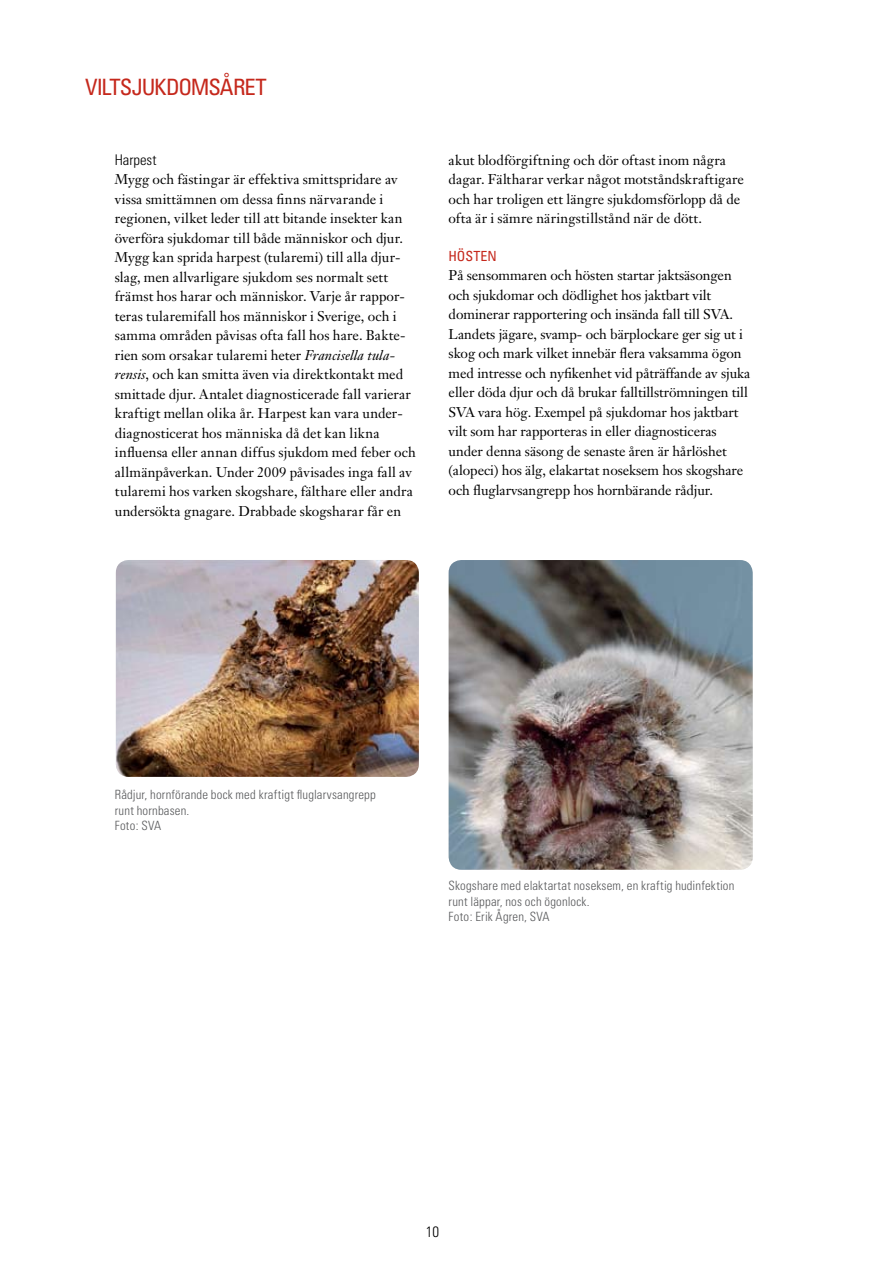
<style>
.page{position:relative;width:893px;height:1263px;background:#fff}
.page>*{position:absolute;margin:0;border:0;box-sizing:border-box;transform-origin:0 0}
.t1{font:condensed 22.5px "Univers";letter-spacing:-.045em;color:#c5281c}
.t2{font:300 condensed 15px "Univers";color:#000}
.t3{font:300 condensed 14.7px "Univers";color:#000}
.t4{font:13.95px/19.5px "Janson Text";letter-spacing:-.005em;color:#000}
.t5{font:condensed 13.95px "Univers";color:#c5281c}
.t6{font:300 condensed 12.75px/15.3px "Univers";letter-spacing:.015em;color:#58595b}
.s1{font-style:italic}
</style>
<div class="page">
<img style="left:116px;top:560px;width:303px;height:217px">
<img style="left:449px;top:560px;width:304px;height:310px">
<h1 class="t1" style="left:85px;top:72px;width:183px">VILTSJUKDOMSÅRET</h1>
<p class="t3" style="left:115px;top:151px;width:43px">Harpest</p>
<p class="t4" style="left:115px;top:169px;width:302px">Mygg och fästingar är effektiva smittspridare av vissa smittämnen om dessa finns närvarande i regionen, vilket leder till att bitande insekter kan överföra sjukdomar till både människor och djur.<br>Mygg kan sprida harpest (tularemi) till alla djur&shy;slag, men allvarligare sjukdom ses normalt sett främst hos harar och människor. Varje år rappor&shy;teras tularemifall hos människor i Sverige, och i samma områden påvisas ofta fall hos hare. Bakte&shy;rien som orsakar tularemi heter <span class="s1">Francisella tula&shy;rensis</span>, och kan smitta även via direktkontakt med smittade djur. Antalet diagnosticerade fall varierar kraftigt mellan olika år. Harpest kan vara under&shy;diagnosticerat hos människa då det kan likna influensa eller annan diffus sjukdom med feber och allmänpåverkan. Under 2009 påvisades inga fall av tularemi hos varken skogshare, fälthare eller andra undersökta gnagare. Drabbade skogsharar får en</p>
<p class="t4" style="left:449px;top:150px;width:297px">akut blodförgiftning och dör oftast inom några dagar. Fältharar verkar något motståndskraftigare och har troligen ett längre sjukdomsförlopp då de ofta är i sämre näringstillstånd när de dött.</p>
<p class="t5" style="left:449px;top:247px;width:50px">HÖSTEN</p>
<p class="t4" style="left:449px;top:266px;width:303px">På sensommaren och hösten startar jaktsäsongen och sjukdomar och dödlighet hos jaktbart vilt dominerar rapportering och insända fall till SVA.<br>Landets jägare, svamp- och bärplockare ger sig ut i skog och mark vilket innebär flera vaksamma ögon med intresse och nyfikenhet vid påträffande av sjuka eller döda djur och då brukar falltillströmningen till SVA vara hög. Exempel på sjukdomar hos jaktbart vilt som har rapporteras in eller diagnosticeras under denna säsong de senaste åren är hårlöshet (alopeci) hos älg, elakartat noseksem hos skogshare och fluglarvsangrepp hos hornbärande rådjur.</p>
<p class="t6" style="left:115px;top:787px;width:263px">Rådjur, hornförande bock med kraftigt fluglarvsangrepp runt hornbasen.<br>Foto: SVA</p>
<p class="t6" style="left:449px;top:878px;width:287px">Skogshare med elaktartat noseksem, en kraftig hudinfektion runt läppar, nos och ögonlock.<br>Foto: Erik Ågren, SVA</p>
<p class="t2" style="left:426px;top:1223px;width:15px">10</p>
</div>
